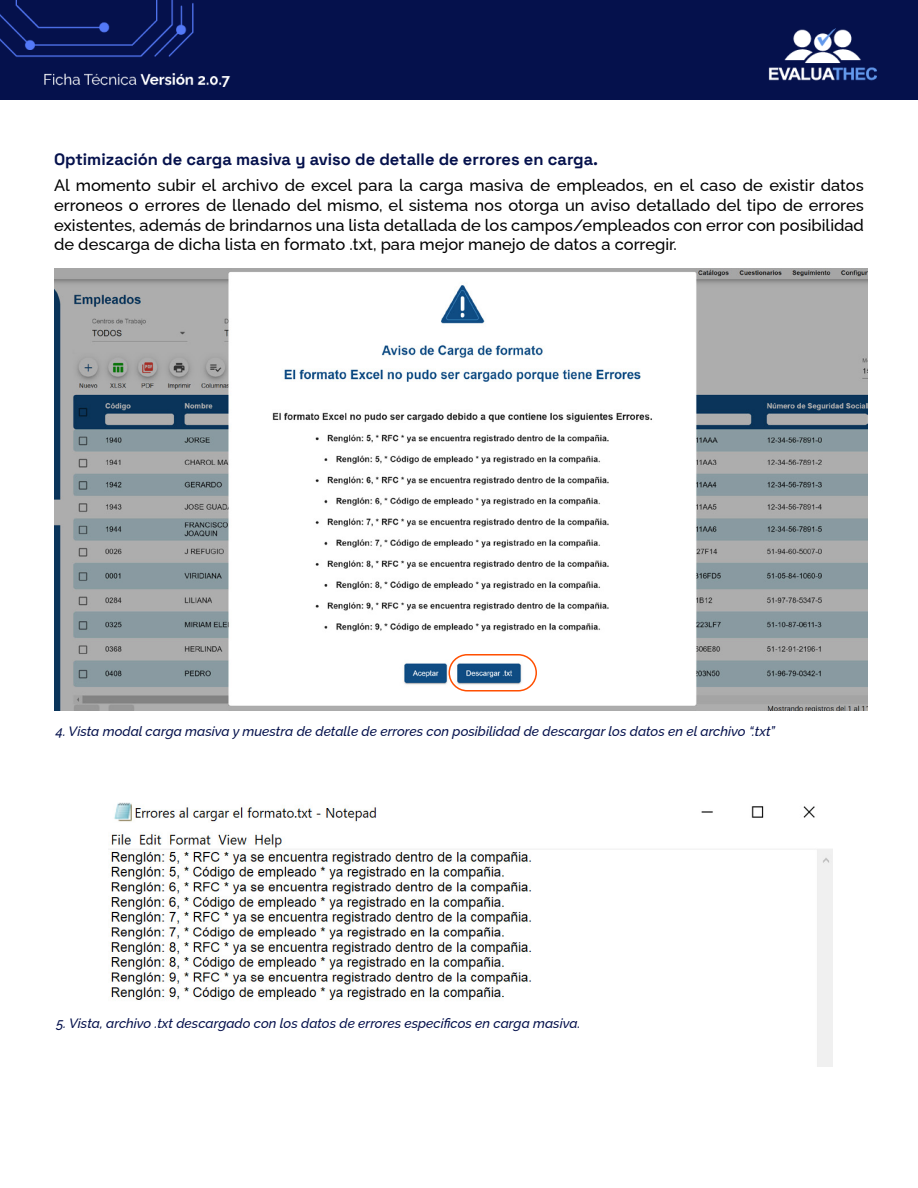
<style>
.page{position:relative;width:918px;height:1188px;background:#fff}
.page>*{position:absolute;margin:0;border:0;box-sizing:border-box;transform-origin:0 0}
.t1{font:500 16.5px/19.8px "Raleway";color:#000;text-align:justify}
.t2{font:300 16.5px "Space Grotesk";color:#05114c}
.t3{font:italic 500 13.5px "Raleway";color:#05114c}
</style>
<div class="page">
<div style="left:0;top:0;width:918px;height:99px;background:#05114c"></div>
<img style="left:54px;top:268px;width:814px;height:442px">
<div style="left:448px;top:654px;width:89px;height:38px;border:2px solid #ff4f00;border-radius:18px"></div>
<img style="left:108px;top:802px;width:725px;height:264px">
<p class="t2" style="left:54px;top:147px;width:546px">Optimización de carga masiva y aviso de detalle de errores en carga.</p>
<p class="t1" style="left:54px;top:173px;width:812px">Al momento subir el archivo de excel para la carga masiva de empleados, en el caso de existir datos erroneos o errores de llenado del mismo, el sistema nos otorga un aviso detallado del tipo de errores existentes, además de brindarnos una lista detallada de los campos/empleados con error con posibilidad de descarga de dicha lista en formato .txt, para mejor manejo de datos a corregir.</p>
<p class="t3" style="left:56px;top:721px;width:721px">4. Vista modal carga masiva y muestra de detalle de errores con posibilidad de descargar los datos en el archivo “.txt”</p>
<p class="t3" style="left:57px;top:1013px;width:525px">5. Vista, archivo .txt descargado con los datos de errores especificos en carga masiva.</p>
</div>
